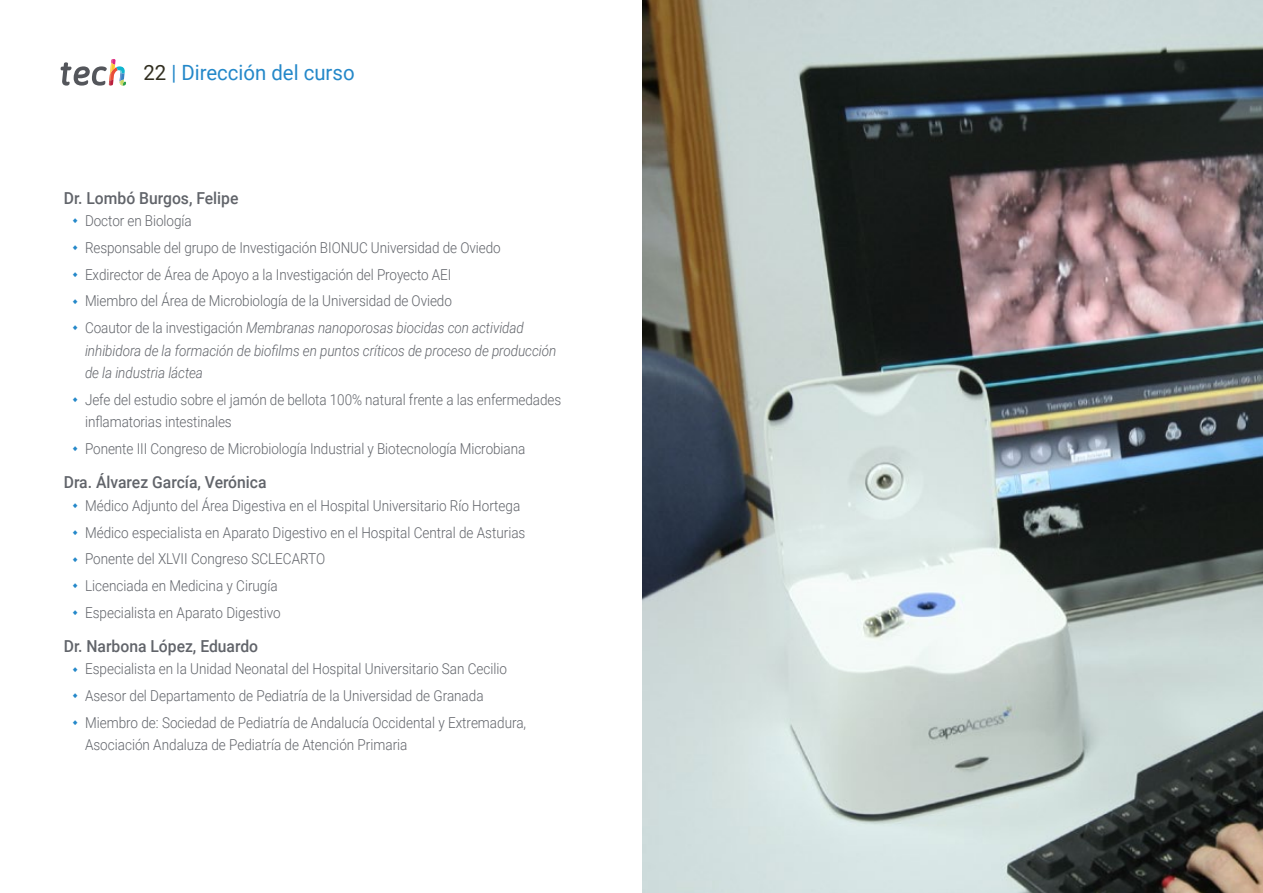
<style>
.page{position:relative;width:1263px;height:893px;background:#fff}
.page>*{position:absolute;margin:0;border:0;box-sizing:border-box;transform-origin:0 0}
.t1{font:21px "Roboto";color:#2488c9}
.t2{font:500 16.5px "Roboto";color:#61646a;scale:.95 1}
.t3{font:300 15px/26.7px "Roboto";color:#61646a;scale:.9 1}
.t4{font:italic 300 15px/22.5px "Roboto";letter-spacing:-.005em;color:#61646a;scale:.9 1}
.s1{color:#312e20}
.s2{font-style:italic}
</style>
<div class="page">
<svg style="left:61px;top:59px;width:65px;height:27px"></svg>
<img style="left:642px;top:0;width:621px;height:893px">
<h1 class="t1" style="left:144px;top:57px;width:213px"><span class="s1">22</span> | Dirección del curso</h1>
<p class="t2" style="left:64px;top:186px;width:185px">Dr. Lombó Burgos, Felipe</p>
<p class="t3" style="left:85px;top:207px;width:489px">Doctor en Biología<br>Responsable del grupo de Investigación BIONUC Universidad de Oviedo Exdirector de Área de Apoyo a la Investigación del Proyecto AEI<br>Miembro del Área de Microbiología de la Universidad de Oviedo<br>Coautor de la investigación <span class="s2">Membranas nanoporosas biocidas con actividad</span></p>
<p class="t4" style="left:85px;top:338px;width:525px">inhibidora de la formación de biofilms en puntos críticos de proceso de producción de la industria láctea</p>
<p class="t3" style="left:85px;top:388px;width:531px;line-height:22.5px">Jefe del estudio sobre el jamón de bellota 100% natural frente a las enfermedades inflamatorias intestinales</p>
<p class="t3" style="left:85px;top:435px;width:491px">Ponente III Congreso de Microbiología Industrial y Biotecnología Microbiana</p>
<p class="t2" style="left:64px;top:471px;width:215px">Dra. Álvarez García, Verónica</p>
<p class="t3" style="left:85px;top:491px;width:491px">Médico Adjunto del Área Digestiva en el Hospital Universitario Río Hortega Médico especialista en Aparato Digestivo en el Hospital Central de Asturias Ponente del XLVII Congreso SCLECARTO<br>Licenciada en Medicina y Cirugía<br>Especialista en Aparato Digestivo</p>
<p class="t2" style="left:64px;top:635px;width:206px">Dr. Narbona López, Eduardo</p>
<p class="t3" style="left:85px;top:655px;width:492px">Especialista en la Unidad Neonatal del Hospital Universitario San Cecilio<br>Asesor del Departamento de Pediatría de la Universidad de Granada<br>Miembro de: Sociedad de Pediatría de Andalucía Occidental y Extremadura,</p>
<p class="t3" style="left:85px;top:731px;width:360px">Asociación Andaluza de Pediatría de Atención Primaria</p>
</div>
